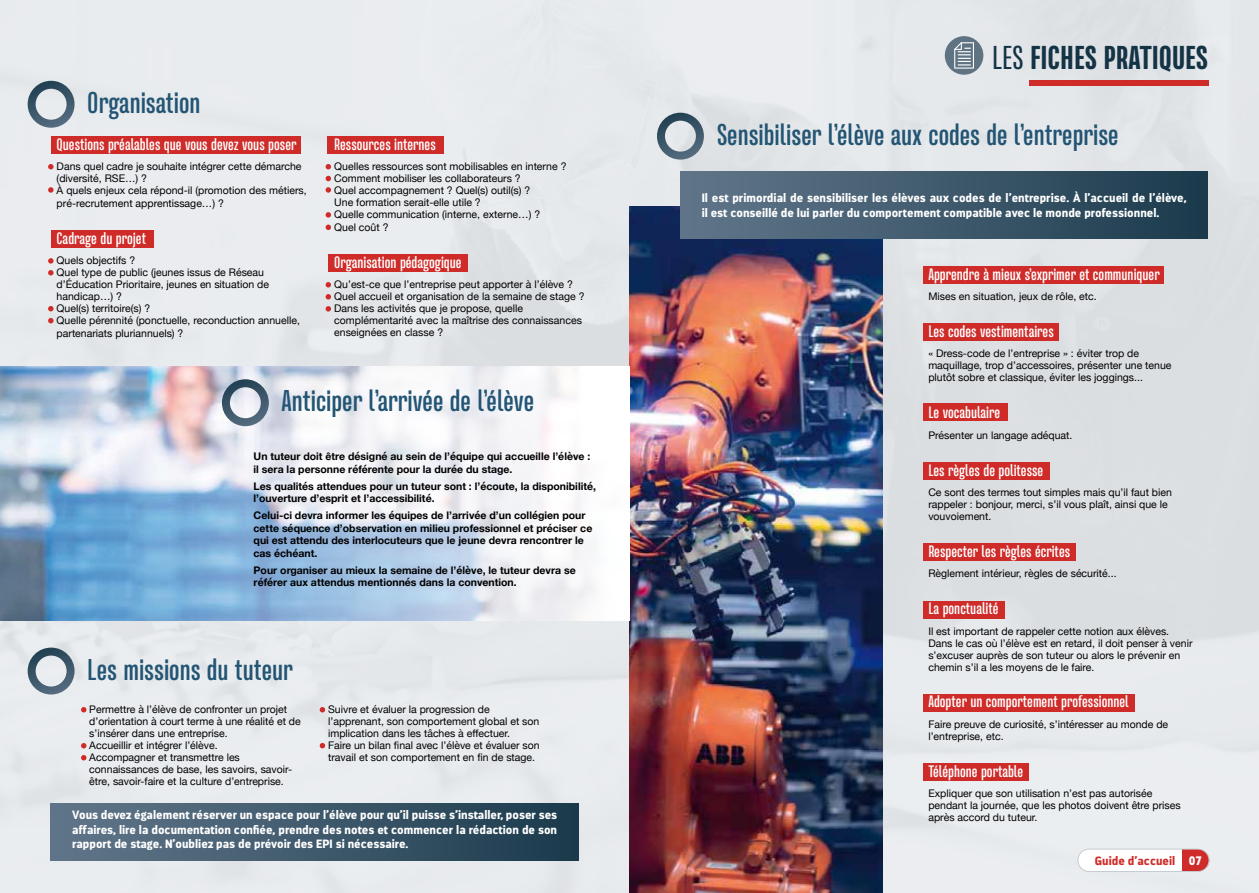
<style>
.page{position:relative;width:1259px;height:893px;background:#eaedf0}
.page>*{position:absolute;margin:0;border:0;box-sizing:border-box;transform-origin:0 0}
.t1{font:800 33px "Naratif Condensed";color:#143446}
.t2{font:700 30px "Naratif Condensed";color:#235574}
.t3{font:700 16.5px "Naratif Condensed";color:#fff}
.t4{font:900 12px/14.4px "Darwin";color:#fff;text-align:justify}
.t5{font:900 12px "Darwin";color:#cf2c29}
.t6{font:10.5px/12px "Helvetica Neue";color:#000}
.t7{font:700 10.5px/12.6px "Helvetica Neue";color:#000}
.s1{font-weight:400}
.s2{font-family:"Intervogue Soft";color:#fff}
</style>
<div class="page">
<img style="left:629px;top:206px;width:253px;height:687px">
<svg style="left:0;top:367px;width:629px;height:253px"></svg>
<div style="left:51px;top:803px;width:527px;height:58px;background:linear-gradient(to right,#62778b,#1c3b4d)"></div>
<div style="left:680px;top:171px;width:527px;height:68px;background:linear-gradient(to right,#62778b,#1c3b4d)"></div>
<div style="left:1029px;top:80px;width:180px;height:6px;background:#cf2c29"></div>
<div style="left:945px;top:37px;width:37px;height:37px;background:#5f7382;border-radius:50%"></div>
<div style="left:944px;top:36px;width:39px;height:39px;border:2px solid #5f7382;border-radius:50%"></div>
<div style="left:1078px;top:849px;width:131px;height:22px;background:#fff;border-radius:11px"></div>
<svg style="left:1198px;top:849px;width:11px;height:22px"></svg>
<div style="left:1182px;top:849px;width:16px;height:22px;background:#cf2c29"></div>
<div style="left:1077px;top:849px;width:132px;height:23px;border:1px solid #c6ccd1;border-radius:11px"></div>
<div style="left:28px;top:81px;width:47px;height:47px;border:8px solid #fff;border-radius:50%"></div>
<div style="left:28px;top:648px;width:47px;height:46px;border:8px solid #fff;border-radius:50%"></div>
<div style="left:657px;top:113px;width:47px;height:47px;border:8px solid #fff;border-radius:50%"></div>
<div style="left:51px;top:137px;width:249px;height:17px;background:#cf2c29"></div>
<div style="left:51px;top:231px;width:103px;height:17px;background:#cf2c29"></div>
<div style="left:328px;top:137px;width:116px;height:17px;background:#cf2c29"></div>
<div style="left:923px;top:266px;width:241px;height:17px;background:#cf2c29"></div>
<div style="left:923px;top:323px;width:136px;height:17px;background:#cf2c29"></div>
<div style="left:923px;top:404px;width:84px;height:17px;background:#cf2c29"></div>
<div style="left:923px;top:462px;width:126px;height:17px;background:#cf2c29"></div>
<div style="left:923px;top:544px;width:152px;height:17px;background:#cf2c29"></div>
<div style="left:923px;top:601px;width:81px;height:17px;background:#cf2c29"></div>
<div style="left:923px;top:694px;width:212px;height:17px;background:#cf2c29"></div>
<div style="left:923px;top:763px;width:106px;height:17px;background:#cf2c29"></div>
<div style="left:328px;top:255px;width:139px;height:17px;background:#cf2c29"></div>
<div style="left:222px;top:379px;width:47px;height:47px;border:8px solid #fff;border-radius:50%"></div>
<svg style="left:325px;top:282px;width:6px;height:5px"></svg>
<svg style="left:325px;top:225px;width:6px;height:5px"></svg>
<svg style="left:325px;top:212px;width:6px;height:6px"></svg>
<svg style="left:325px;top:187px;width:6px;height:6px"></svg>
<svg style="left:325px;top:176px;width:6px;height:5px"></svg>
<svg style="left:325px;top:164px;width:6px;height:5px"></svg>
<svg style="left:325px;top:294px;width:6px;height:6px"></svg>
<svg style="left:325px;top:306px;width:6px;height:6px"></svg>
<svg style="left:48px;top:258px;width:6px;height:6px"></svg>
<svg style="left:48px;top:187px;width:6px;height:6px"></svg>
<svg style="left:48px;top:164px;width:6px;height:5px"></svg>
<svg style="left:48px;top:270px;width:6px;height:5px"></svg>
<svg style="left:48px;top:318px;width:6px;height:5px"></svg>
<svg style="left:48px;top:306px;width:6px;height:5px"></svg>
<svg style="left:81px;top:707px;width:5px;height:5px"></svg>
<svg style="left:81px;top:743px;width:5px;height:5px"></svg>
<svg style="left:81px;top:755px;width:5px;height:5px"></svg>
<svg style="left:320px;top:743px;width:5px;height:5px"></svg>
<svg style="left:320px;top:707px;width:5px;height:5px"></svg>
<svg style="left:954px;top:42px;width:20px;height:27px"></svg>
<h2 class="t2" style="left:87px;top:86px;width:115px">Organisation</h2>
<h3 class="t3" style="left:57px;top:135px;width:241px">Questions préalables que vous devez vous poser</h3>
<p class="t6" style="left:57px;top:161px;width:252px">Dans quel cadre je souhaite intégrer cette démarche (diversité, RSE…) ?<br>À quels enjeux cela répond-il (promotion des métiers, pré-recrutement apprentissage…) ?</p>
<h3 class="t3" style="left:57px;top:229px;width:91px">Cadrage du projet</h3>
<p class="t6" style="left:57px;top:255px;width:245px">Quels objectifs ?<br>Quel type de public (jeunes issus de Réseau d’Éducation Prioritaire, jeunes en situation de handicap…) ?<br>Quel(s) territoire(s) ?<br>Quelle pérennité (ponctuelle, reconduction annuelle, partenariats pluriannuels) ?</p>
<h3 class="t3" style="left:334px;top:135px;width:103px">Ressources internes</h3>
<p class="t6" style="left:334px;top:161px;width:234px">Quelles ressources sont mobilisables en interne ?<br>Comment mobiliser les collaborateurs ?<br>Quel accompagnement ? Quel(s) outil(s) ?<br>Une formation serait-elle utile ?<br>Quelle communication (interne, externe…) ?<br>Quel coût ?</p>
<h3 class="t3" style="left:334px;top:253px;width:129px">Organisation pédagogique</h3>
<p class="t6" style="left:334px;top:279px;width:252px">Qu’est-ce que l’entreprise peut apporter à l’élève ?<br>Quel accueil et organisation de la semaine de stage ?<br>Dans les activités que je propose, quelle complémentarité avec la maîtrise des connaissances enseignées en classe ?</p>
<h2 class="t2" style="left:282px;top:384px;width:254px">Anticiper l’arrivée de l’élève</h2>
<p class="t7" style="left:254px;top:450px;width:338px">Un tuteur doit être désigné au sein de l’équipe qui accueille l’élève : il sera la personne référente pour la durée du stage.</p>
<p class="t7" style="left:254px;top:480px;width:344px">Les qualités attendues pour un tuteur sont : l’écoute, la disponibilité, l’ouverture d’esprit et l’accessibilité.</p>
<p class="t7" style="left:254px;top:509px;width:340px">Celui-ci devra informer les équipes de l’arrivée d’un collégien pour cette séquence d’observation en milieu professionnel et préciser ce qui est attendu des interlocuteurs que le jeune devra rencontrer le cas échéant.</p>
<p class="t7" style="left:254px;top:564px;width:324px">Pour organiser au mieux la semaine de l’élève, le tuteur devra se référer aux attendus mentionnés dans la convention.</p>
<h2 class="t2" style="left:87px;top:652px;width:207px">Les missions du tuteur</h2>
<p class="t6" style="left:89px;top:704px;width:213px">Permettre à l’élève de confronter un projet d’orientation à court terme à une réalité et de s’insérer dans une entreprise.<br>Accueillir et intégrer l’élève.<br>Accompagner et transmettre les connaissances de base, les savoirs, savoir&shy;être, savoir-faire et la culture d’entreprise.</p>
<p class="t6" style="left:328px;top:704px;width:213px">Suivre et évaluer la progression de l’apprenant, son comportement global et son implication dans les tâches à effectuer.<br>Faire un bilan final avec l’élève et évaluer son travail et son comportement en fin de stage.</p>
<p class="t4" style="left:72px;top:808px;width:486px">Vous devez également réserver un espace pour l’élève pour qu’il puisse s’installer, poser ses affaires, lire la documentation confiée, prendre des notes et commencer la rédaction de son rapport de stage. N’oubliez pas de prévoir des EPI si nécessaire.</p>
<h1 class="t1" style="left:992px;top:38px;width:217px"><span class="s1">LES</span> FICHES PRATIQUES</h1>
<h2 class="t2" style="left:716px;top:118px;width:403px">Sensibiliser l’élève aux codes de l’entreprise</h2>
<p class="t4" style="left:701px;top:191px;width:486px">Il est primordial de sensibiliser les élèves aux codes de l’entreprise. À l’accueil de l’élève, il est conseillé de lui parler du comportement compatible avec le monde professionnel.</p>
<h3 class="t3" style="left:928px;top:265px;width:233px">Apprendre à mieux s’exprimer et communiquer</h3>
<p class="t6" style="left:928px;top:291px;width:170px">Mises en situation, jeux de rôle, etc.</p>
<h3 class="t3" style="left:928px;top:322px;width:127px">Les codes vestimentaires</h3>
<p class="t6" style="left:928px;top:348px;width:245px">« Dress-code de l’entreprise » : éviter trop de maquillage, trop d’accessoires, présenter une tenue plutôt sobre et classique, éviter les joggings...</p>
<h3 class="t3" style="left:928px;top:403px;width:73px">Le vocabulaire</h3>
<p class="t6" style="left:928px;top:430px;width:146px">Présenter un langage adéquat.</p>
<h3 class="t3" style="left:928px;top:461px;width:116px">Les règles de politesse</h3>
<p class="t6" style="left:928px;top:487px;width:245px">Ce sont des termes tout simples mais qu’il faut bien rappeler : bonjour, merci, s’il vous plaît, ainsi que le vouvoiement.</p>
<h3 class="t3" style="left:928px;top:542px;width:143px">Respecter les règles écrites</h3>
<p class="t6" style="left:928px;top:568px;width:190px">Règlement intérieur, règles de sécurité...</p>
<h3 class="t3" style="left:928px;top:599px;width:72px">La ponctualité</h3>
<p class="t6" style="left:928px;top:625px;width:266px">Il est important de rappeler cette notion aux élèves.<br>Dans le cas où l’élève est en retard, il doit penser à venir s’excuser auprès de son tuteur ou alors le prévenir en chemin s’il a les moyens de le faire.</p>
<h3 class="t3" style="left:928px;top:693px;width:202px">Adopter un comportement professionnel</h3>
<p class="t6" style="left:928px;top:719px;width:241px">Faire preuve de curiosité, s’intéresser au monde de l’entreprise, etc.</p>
<h3 class="t3" style="left:928px;top:762px;width:96px">Téléphone portable</h3>
<p class="t6" style="left:928px;top:788px;width:254px">Expliquer que son utilisation n’est pas autorisée pendant la journée, que les photos doivent être prises après accord du tuteur.</p>
<p class="t5" style="left:1095px;top:853px;width:108px">Guide d’accueil <span class="s2">07</span></p>
</div>
